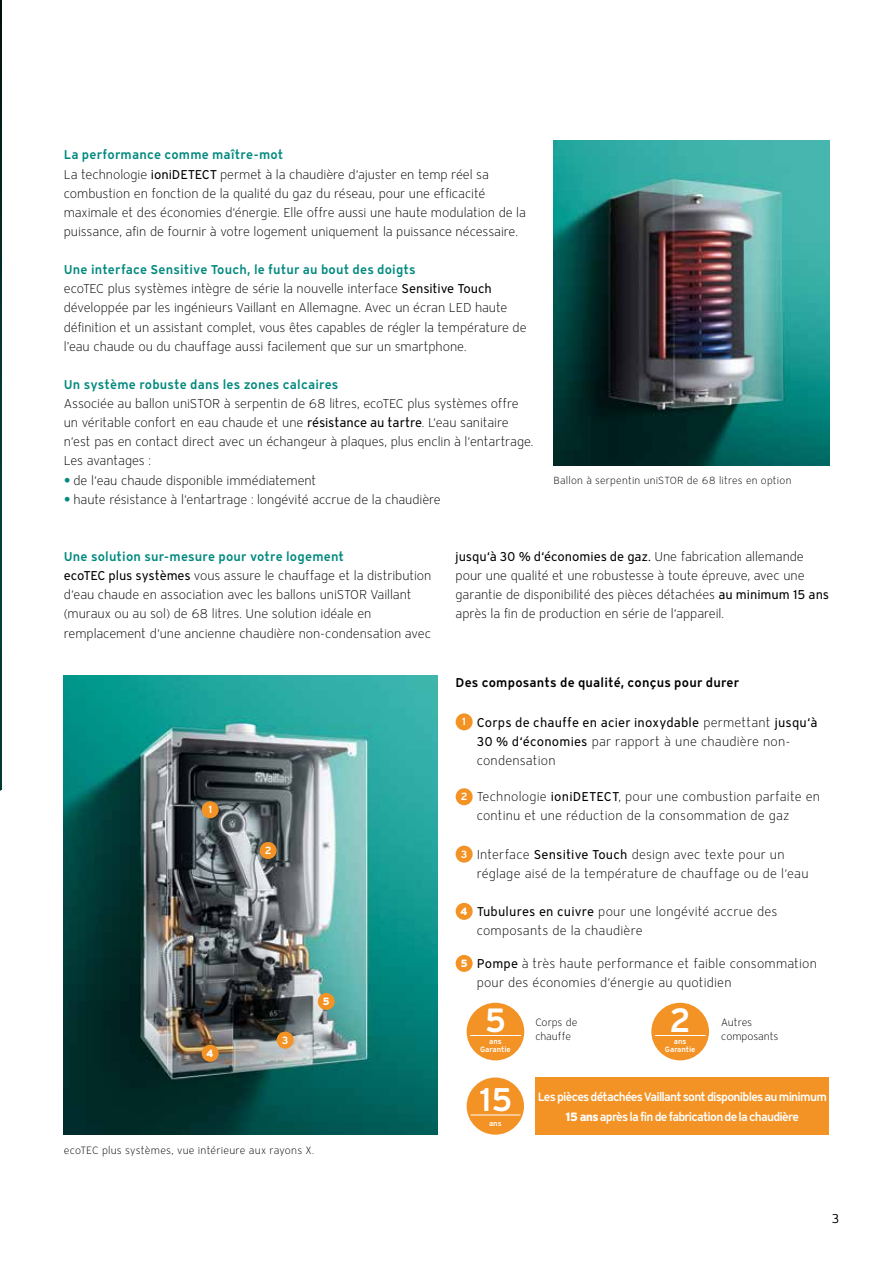
<style>
.page{position:relative;width:893px;height:1263px;background:#fff}
.page>*{position:absolute;margin:0;border:0;box-sizing:border-box;transform-origin:0 0}
.t1{font:600 33.6px "Vaillant 12";color:#fff}
.t2{font:600 32.7px "Vaillant 12";color:#fff}
.t3{font:300 12.75px/19.2px "Vaillant 16";letter-spacing:-.005em;color:#000}
.t4{font:300 12.75px/19.2px "Vaillant 16";letter-spacing:.015em;color:#000}
.t5{font:12.75px/19.2px "Vaillant 16";letter-spacing:.015em;color:#000}
.t6{font:600 12.75px "Vaillant 16";letter-spacing:.015em;color:#000}
.t7{font:600 12.75px "Vaillant 16";letter-spacing:.015em;color:#00897e}
.t8{font:600 12px/19.2px "Vaillant 16";letter-spacing:-.065em;color:#fff;text-align:center}
.t9{font:300 10.5px "Vaillant 16";letter-spacing:.02em;color:#000}
.t10{font:300 10.5px/13.5px "Vaillant 12";letter-spacing:-.005em;color:#000}
.t11{font:600 10.5px "Vaillant 16";color:#fff}
.t12{font:800 10.5px "Vaillant 12";color:#fff}
.t13{font:300 10.2px "Vaillant 16";letter-spacing:.02em;color:#000}
.t14{font:600 7.65px/8.1px "Vaillant 12";color:#fff;text-align:center}
.t15{font:600 7.5px "Vaillant 12";color:#fff}
.s1{font-weight:600;color:#00897e}
.s2{font-weight:400}
.s3{font-family:"Meta Pro";font-weight:400;font-size:13.5px;color:#00897e}
.s4{font-weight:600;font-size:10.5px;color:#fff}
.s5{font-weight:300}
.s6{font-family:"Vaillant 12";font-weight:800;font-size:10.5px;color:#fff}
.s7{font-weight:800}
</style>
<div class="page">
<img style="left:0;top:0;width:1px;height:790px">
<div style="left:456px;top:713px;width:17px;height:17px;background:#f39325;border-radius:50%"></div>
<div style="left:456px;top:788px;width:17px;height:17px;background:#f39325;border-radius:50%"></div>
<div style="left:456px;top:846px;width:17px;height:17px;background:#f39325;border-radius:50%"></div>
<div style="left:456px;top:903px;width:17px;height:17px;background:#f39325;border-radius:50%"></div>
<div style="left:456px;top:955px;width:17px;height:17px;background:#f39325;border-radius:50%"></div>
<img style="left:64px;top:676px;width:373px;height:459px">
<img style="left:553px;top:140px;width:276px;height:325px">
<div style="left:535px;top:1077px;width:294px;height:58px;background:#f39325"></div>
<div style="left:467px;top:1003px;width:57px;height:57px;background:#f39325;border-radius:50%"></div>
<hr style="left:470px;top:1035px;width:51px;height:1px;background:#fff">
<div style="left:467px;top:1077px;width:57px;height:58px;background:#f39325;border-radius:50%"></div>
<hr style="left:471px;top:1115px;width:49px;height:1px;background:#fff">
<div style="left:651px;top:1003px;width:58px;height:57px;background:#f39325;border-radius:50%"></div>
<hr style="left:655px;top:1035px;width:51px;height:1px;background:#fff">
<div style="left:202px;top:801px;width:17px;height:17px;background:#f39325;border-radius:50%"></div>
<div style="left:260px;top:842px;width:17px;height:17px;background:#f39325;border-radius:50%"></div>
<div style="left:277px;top:1031px;width:17px;height:17px;background:#f39325;border-radius:50%"></div>
<div style="left:202px;top:1045px;width:17px;height:17px;background:#f39325;border-radius:50%"></div>
<div style="left:318px;top:993px;width:17px;height:17px;background:#f39325;border-radius:50%"></div>
<p class="t3" style="left:64px;top:145px;width:464px"><span class="s1">La performance comme maître-mot<br></span>La technologie <span class="s2">ioniDETECT</span> permet à la chaudière d‘ajuster en temp réel sa combustion en fonction de la qualité du gaz du réseau, pour une efficacité maximale et des économies d‘énergie. Elle offre aussi une haute modulation de la puissance, afin de fournir à votre logement uniquement la puissance nécessaire.</p>
<p class="t3" style="left:64px;top:260px;width:464px"><span class="s1">Une interface Sensitive Touch, le futur au bout des doigts<br></span>ecoTEC plus systèmes intègre de série la nouvelle interface <span class="s2">Sensitive Touch </span>développée par les ingénieurs Vaillant en Allemagne. Avec un écran LED haute définition et un assistant complet, vous êtes capables de régler la température de l’eau chaude ou du chauffage aussi facilement que sur un smartphone.</p>
<p class="t7" style="left:64px;top:376px;width:276px">Un système robuste dans les zones calcaires</p>
<p class="t3" style="left:64px;top:394px;width:471px">Associée au ballon uniSTOR à serpentin de 68 litres, ecoTEC plus systèmes offre un véritable confort en eau chaude et une <span class="s2">résistance au tartre</span>. L‘eau sanitaire n‘est pas en contact direct avec un échangeur à plaques, plus enclin à l‘entartrage.<br>Les avantages :</p>
<p class="t3" style="left:64px;top:470px;width:254px"><span class="s3">•</span> de l‘eau chaude disponible immédiatement</p>
<p class="t3" style="left:64px;top:489px;width:379px"><span class="s3">•</span> haute résistance à l‘entartrage : longévité accrue de la chaudière</p>
<p class="t13" style="left:553px;top:474px;width:240px">Ballon à serpentin uniSTOR de 68 litres en option</p>
<p class="t3" style="left:64px;top:547px;width:369px"><span class="s1">Une solution sur-mesure pour votre logement<br></span><span class="s2">ecoTEC plus systèmes</span> vous assure le chauffage et la distribution d‘eau chaude en association avec les ballons uniSTOR Vaillant (muraux ou au sol) de 68 litres. Une solution idéale en remplacement d‘une ancienne chaudière non-condensation avec</p>
<p class="t3" style="left:456px;top:547px;width:375px"><span class="s2">jusqu‘à 30 % d‘économies de gaz.</span> Une fabrication allemande pour une qualité et une robustesse à toute épreuve, avec une garantie de disponibilité des pièces détachées <span class="s2">au minimum 15 ans </span>après la fin de production en série de l‘appareil.</p>
<p class="t11" style="left:208px;top:802px;width:6px">1</p>
<p class="t11" style="left:265px;top:843px;width:8px">2</p>
<p class="t12" style="left:206px;top:1046px;width:9px">4</p>
<p class="t11" style="left:282px;top:1033px;width:8px">3</p>
<p class="t12" style="left:322px;top:994px;width:9px">5</p>
<p class="t9" style="left:64px;top:1143px;width:252px">ecoTEC plus systèmes, vue intérieure aux rayons X.</p>
<p class="t6" style="left:456px;top:673px;width:285px">Des composants de qualité, conçus pour durer</p>
<p class="t5" style="left:477px;top:713px;width:342px;text-indent:-15px"><span class="s4">1</span> Corps de chauffe en acier inoxydable <span class="s5">permettant</span> jusqu‘à<br>30 % d‘économies <span class="s5">par rapport à une chaudière non&shy;condensation</span></p>
<p class="t4" style="left:477px;top:787px;width:345px;text-indent:-16px"><span class="s4">2</span> Technologie <span class="s2">ioniDETECT</span>, pour une combustion parfaite en continu et une réduction de la consommation de gaz</p>
<p class="t3" style="left:477px;top:844px;width:333px;text-indent:-16px"><span class="s4">3</span> Interface <span class="s2">Sensitive Touch</span> design avec texte pour un réglage aisé de la température de chauffage ou de l‘eau</p>
<p class="t4" style="left:477px;top:902px;width:302px;text-indent:-16px"><span class="s6">4</span> <span class="s2">Tubulures en cuivre</span> pour une longévité accrue des composants de la chaudière</p>
<p class="t3" style="left:477px;top:954px;width:342px;text-indent:-16px"><span class="s6">5</span> <span class="s2">Pompe</span> à très haute performance et faible consommation pour des économies d‘énergie au quotidien</p>
<h1 class="t1" style="left:484px;top:997px;width:24px">5</h1>
<p class="t14" style="left:480px;top:1037px;width:32px">ans<br>Garantie</p>
<h2 class="t2" style="left:478px;top:1077px;width:36px">15</h2>
<p class="t15" style="left:489px;top:1118px;width:14px">ans</p>
<p class="t10" style="left:535px;top:1015px;width:44px">Corps de chauffe</p>
<h1 class="t1" style="left:669px;top:997px;width:24px">2</h1>
<p class="t14" style="left:665px;top:1037px;width:32px">ans<br>Garantie</p>
<p class="t10" style="left:721px;top:1015px;width:59px">Autres composants</p>
<p class="t8" style="left:538px;top:1087px;width:291px">Les pièces détachées Vaillant sont disponibles au minimum<br><span class="s7">15 ans</span> après la fin de fabrication de la chaudière</p>
<p class="t3" style="left:832px;top:1209px;width:9px">3</p>
</div>
